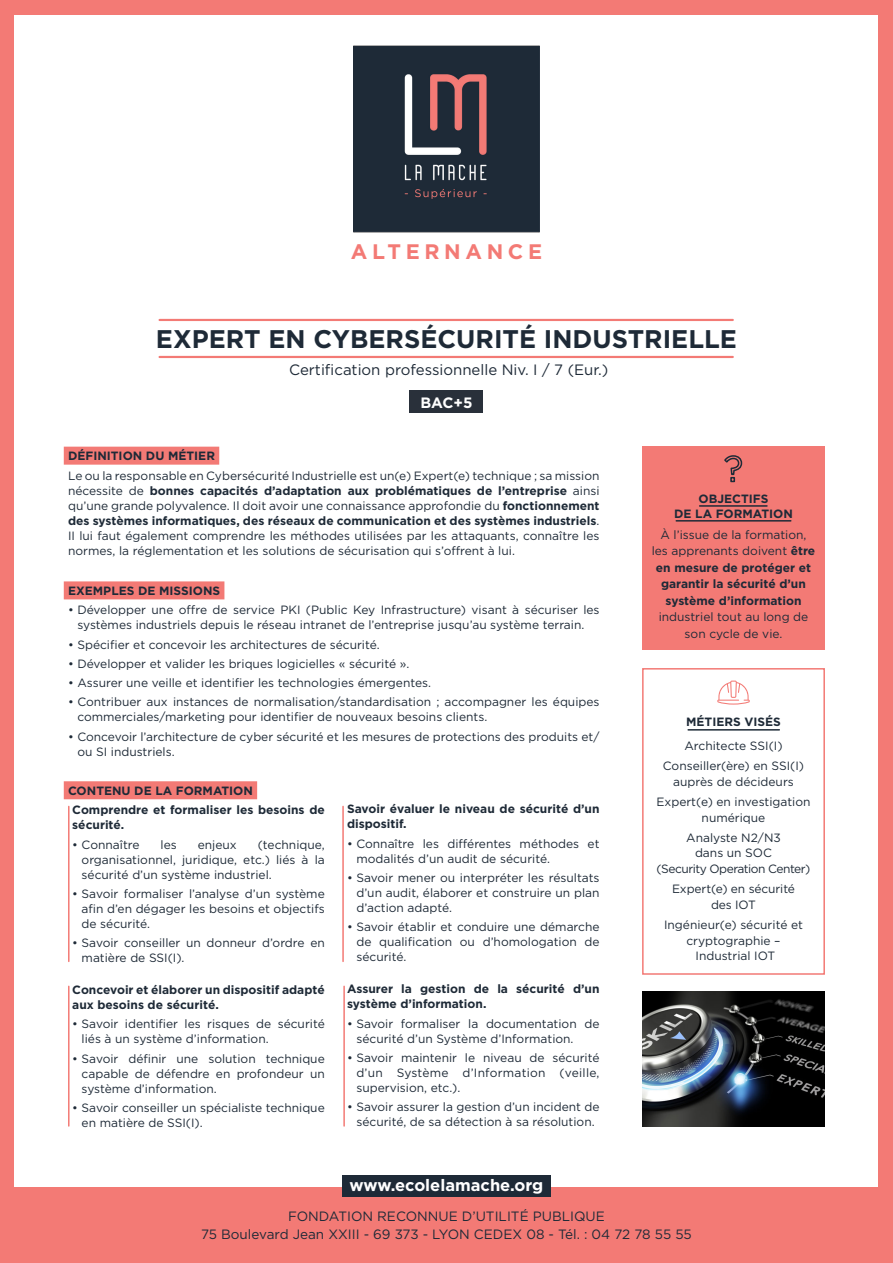
<style>
.page{position:relative;width:893px;height:1263px;background:#f37a75}
.page>*{position:absolute;margin:0;border:0;box-sizing:border-box;transform-origin:0 0}
.t1{font:700 25.5px "Gotham";color:#1e2a37}
.t2{font:700 21px "Gotham";letter-spacing:.22em;color:#f37a75}
.t3{font:700 16.5px "Gotham";color:#fff}
.t4{font:15px "Gotham";color:#1e2a37}
.t5{font:700 15px "Gotham";color:#fff}
.t6{font:13.5px "Gotham";color:#1e2a37}
.t7{font:12px/15px "Gotham";color:#1e2a37;text-align:justify}
.filet_de_titre{font:700 12px/15px "Gotham";color:#1e2a37}
.t8{font:12px/15.8px "Gotham";letter-spacing:-.04em;color:#1e2a37;text-align:center}
.s1{font-weight:700}
</style>
<div class="page">
<div style="left:15px;top:15px;width:863px;height:1171px;background:#fff"></div>
<div style="left:342px;top:1176px;width:209px;height:21px;background:#1e2a37"></div>
<svg style="left:353px;top:45px;width:187px;height:188px"></svg>
<div style="left:64px;top:447px;width:155px;height:18px;background:#f37a75"></div>
<div style="left:64px;top:581px;width:160px;height:18px;background:#f37a75"></div>
<div style="left:64px;top:781px;width:193px;height:18px;background:#f37a75"></div>
<hr style="left:160px;top:319px;width:573px;height:2px;background:#f37a75">
<hr style="left:160px;top:356px;width:573px;height:2px;background:#f37a75">
<img style="left:642px;top:992px;width:183px;height:134px">
<hr style="left:68px;top:806px;width:2px;height:155px;background:#f37a75">
<hr style="left:342px;top:806px;width:2px;height:155px;background:#f37a75">
<hr style="left:68px;top:986px;width:2px;height:140px;background:#f37a75">
<hr style="left:343px;top:986px;width:2px;height:140px;background:#f37a75">
<div style="left:410px;top:390px;width:73px;height:23px;background:#29303a"></div>
<div style="left:642px;top:446px;width:183px;height:204px;background:#f37a75"></div>
<hr style="left:700px;top:505px;width:67px;height:2px;background:#1e2a37">
<hr style="left:676px;top:520px;width:115px;height:2px;background:#1e2a37">
<svg style="left:724px;top:455px;width:19px;height:28px"></svg>
<div style="left:642px;top:668px;width:183px;height:307px;border:2px solid #f37a75"></div>
<hr style="left:688px;top:729px;width:91px;height:2px;background:#1e2a37">
<svg style="left:717px;top:681px;width:33px;height:24px"></svg>
<img style="left:354px;top:46px;width:185px;height:186px">
<p class="t2" style="left:351px;top:240px;width:193px">ALTERNANCE</p>
<p class="t1" style="left:156px;top:324px;width:583px">EXPERT EN CYBERSÉCURITÉ INDUSTRIELLE</p>
<p class="t4" style="left:289px;top:360px;width:321px">Certification professionnelle Niv. I / 7 (Eur.)</p>
<p class="t5" style="left:420px;top:394px;width:54px">BAC+5</p>
<p class="filet_de_titre" style="left:68px;top:448px;width:148px">DÉFINITION DU MÉTIER</p>
<p class="t7" style="left:68px;top:468px;width:533px">Le ou la responsable en Cybersécurité Industrielle est un(e) Expert(e) technique ; sa mission nécessite de <span class="s1">bonnes capacités d’adaptation aux problématiques de l’entreprise</span> ainsi qu’une grande polyvalence. Il doit avoir une connaissance approfondie du <span class="s1">fonctionnement des systèmes informatiques, des réseaux de communication et des systèmes industriels</span>.<br>II lui faut également comprendre les méthodes utilisées par les attaquants, connaître les normes, la réglementation et les solutions de sécurisation qui s’offrent à lui.</p>
<p class="filet_de_titre" style="left:68px;top:583px;width:154px">EXEMPLES DE MISSIONS</p>
<p class="t7" style="left:68px;top:602px;width:533px;text-align:center">• Développer une offre de service PKI (Public Key Infrastructure) visant à sécuriser les systèmes industriels depuis le réseau intranet de l’entreprise jusqu’au système terrain.</p>
<p class="t7" style="left:68px;top:637px;width:313px">• Spécifier et concevoir les architectures de sécurité.</p>
<p class="t7" style="left:68px;top:656px;width:343px">• Développer et valider les briques logicielles « sécurité ».</p>
<p class="t7" style="left:68px;top:675px;width:365px">• Assurer une veille et identifier les technologies émergentes.</p>
<p class="t7" style="left:77px;top:694px;width:524px;text-indent:-9px">• Contribuer aux instances de normalisation/standardisation ; accompagner les équipes commerciales/marketing pour identifier de nouveaux besoins clients.</p>
<p class="t7" style="left:77px;top:729px;width:524px;text-indent:-9px">• Concevoir l’architecture de cyber sécurité et les mesures de protections des produits et/ ou SI industriels.</p>
<p class="filet_de_titre" style="left:68px;top:783px;width:186px">CONTENU DE LA FORMATION</p>
<p class="filet_de_titre" style="left:72px;top:802px;width:254px">Comprendre et formaliser les besoins de sécurité.</p>
<p class="t7" style="left:72px;top:836px;width:69px">• Connaître</p>
<p class="t7" style="left:161px;top:836px;width:18px">les</p>
<p class="t7" style="left:198px;top:836px;width:41px">enjeux</p>
<p class="filet_de_titre" style="left:347px;top:801px;width:254px">Savoir évaluer le niveau de sécurité d’un dispositif.</p>
<p class="t7" style="left:356px;top:836px;width:245px;text-indent:-9px">• Connaître les différentes méthodes et modalités d’un audit de sécurité.</p>
<p class="t7" style="left:356px;top:870px;width:245px;text-indent:-9px">• Savoir mener ou interpréter les résultats d’un audit, élaborer et construire un plan d’action adapté.</p>
<p class="t7" style="left:356px;top:919px;width:245px;text-indent:-9px">• Savoir établir et conduire une démarche de qualification ou d’homologation de sécurité.</p>
<p class="filet_de_titre" style="left:347px;top:981px;width:254px">Assurer la gestion de la sécurité d’un système d’information.</p>
<p class="t7" style="left:356px;top:1015px;width:245px;text-indent:-9px">• Savoir formaliser la documentation de sécurité d’un Système d’Information.</p>
<p class="t7" style="left:356px;top:1050px;width:245px;text-indent:-9px">• Savoir maintenir le niveau de sécurité d’un Système d’Information (veille, supervision, etc.).</p>
<p class="t7" style="left:347px;top:1099px;width:254px;text-align:center">• Savoir assurer la gestion d’un incident de sécurité, de sa détection à sa résolution.</p>
<p class="t7" style="left:82px;top:836px;width:245px;text-indent:176px">(technique, organisationnel, juridique, etc.) liés à la sécurité d’un système industriel.</p>
<p class="t7" style="left:82px;top:886px;width:245px;text-indent:-9px">• Savoir formaliser l’analyse d’un système afin d’en dégager les besoins et objectifs de sécurité.</p>
<p class="t7" style="left:82px;top:935px;width:245px;text-indent:-9px">• Savoir conseiller un donneur d’ordre en matière de SSI(I).</p>
<p class="filet_de_titre" style="left:72px;top:982px;width:254px">Concevoir et élaborer un dispositif adapté aux besoins de sécurité.</p>
<p class="t7" style="left:82px;top:1016px;width:245px;text-indent:-9px">• Savoir identifier les risques de sécurité liés à un système d’information.</p>
<p class="t7" style="left:82px;top:1050px;width:245px;text-indent:-9px">• Savoir définir une solution technique capable de défendre en profondeur un système d’information.</p>
<p class="t7" style="left:82px;top:1100px;width:245px;text-indent:-9px">• Savoir conseiller un spécialiste technique en matière de SSI(I).</p>
<p class="t3" style="left:349px;top:1175px;width:195px">www.ecolelamache.org</p>
<p class="filet_de_titre" style="left:699px;top:491px;width:71px">OBJECTIFS</p>
<p class="filet_de_titre" style="left:674px;top:506px;width:120px">DE LA FORMATION</p>
<p class="t7" style="left:652px;top:526px;width:165px;line-height:16.5px;text-align:center">À l’issue de la formation, les apprenants doivent <span class="s1">être en mesure de protéger et garantir la sécurité d’un système d’information </span>industriel tout au long de son cycle de vie.</p>
<p class="filet_de_titre" style="left:686px;top:714px;width:96px">MÉTIERS VISÉS</p>
<p class="t7" style="left:684px;top:738px;width:100px">Architecte SSI(I)</p>
<p class="t7" style="left:663px;top:758px;width:143px;line-height:15.8px;text-align:center">Conseiller(ère) en SSI(I) auprès de décideurs</p>
<p class="t7" style="left:656px;top:793px;width:156px;line-height:15.8px;text-align:center">Expert(e) en investigation numérique</p>
<p class="t8" style="left:657px;top:829px;width:155px">Analyste N2/N3<br>dans un SOC<br>(Security Operation Center)</p>
<p class="t7" style="left:672px;top:881px;width:124px;line-height:15.8px;text-align:center">Expert(e) en sécurité des IOT</p>
<p class="t7" style="left:664px;top:916px;width:140px;line-height:15.8px;text-align:center">Ingénieur(e) sécurité et cryptographie –<br>Industrial IOT</p>
<p class="t6" style="left:288px;top:1208px;width:318px">FONDATION RECONNUE D’UTILITÉ PUBLIQUE</p>
<p class="t6" style="left:201px;top:1226px;width:492px">75 Boulevard Jean XXIII - 69 373 - LYON CEDEX 08 - Tél. : 04 72 78 55 55</p>
</div>
